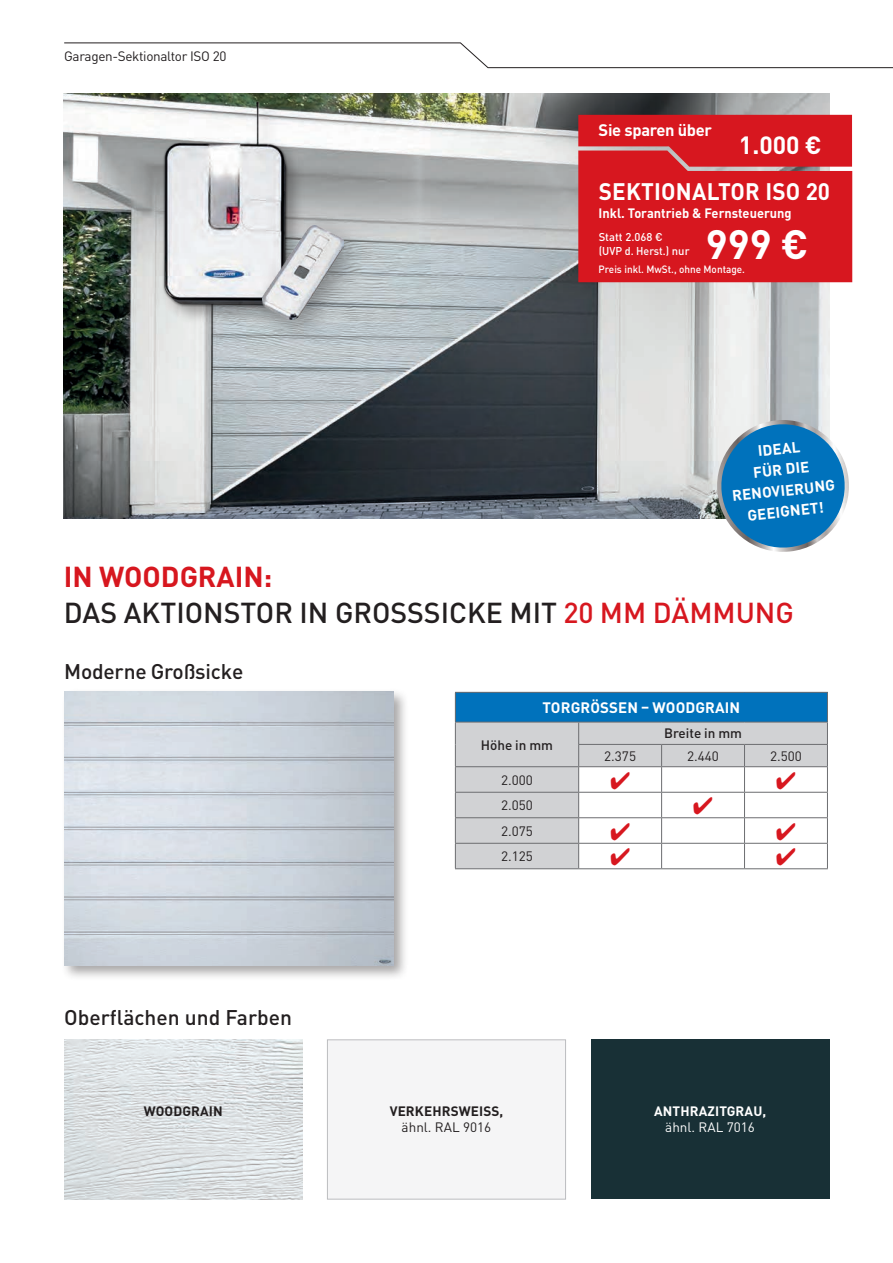
<style>
.page{position:relative;width:893px;height:1263px;background:#fff}
.page>*{position:absolute;margin:0;border:0;box-sizing:border-box;transform-origin:0 0}
.t1{font:700 40.5px "DIN Pro";color:#fff}
.t2{font:500 28.5px/36px "DIN Pro";color:#231f20}
.t3{font:700 24.75px "DIN Pro";color:#fff}
.t4{font:700 23.7px "DIN Pro";letter-spacing:.01em;color:#fff;scale:.95 1}
.t5{font:500 21px "DIN Pro";color:#231f20}
.t6{font:700 16.5px "DIN Pro";letter-spacing:-.02em;color:#fff}
.t7{font:700 15px/21px "DIN Pro";letter-spacing:.01em;color:#fff;text-align:center}
.t8{font:13.5px "DIN Pro";color:#231f20}
.t9{font:700 13.5px "DIN Pro";color:#fff;scale:.95 1}
.t10{font:13.5px "DIN Pro";letter-spacing:-.025em;color:#231f20}
.t11{font:700 13.5px "DIN Pro";letter-spacing:.01em;color:#231f20}
.t12{font:500 13.5px "DIN Pro";color:#231f20}
.t13{font:700 13.5px "DIN Pro";color:#fff}
.t14{font:13.5px "DIN Pro";color:#fff}
.t15{font:500 11.25px/13.5px "DIN Pro";color:#fff}
.t16{font:500 10.5px "DIN Pro";color:#fff;scale:.95 1}
.s1{font-weight:700;color:#d7171f}
.s2{color:#d7171f}
</style>
<div class="page">
<svg style="left:64px;top:42px;width:829px;height:26px"></svg>
<img style="left:64px;top:94px;width:765px;height:425px">
<div style="left:61px;top:688px;width:348px;height:293px;background:#231f20;opacity:.4"></div>
<img style="left:64px;top:692px;width:329px;height:274px">
<div style="left:455px;top:692px;width:372px;height:30px;background:#0072bc"></div>
<svg style="left:456px;top:723px;width:371px;height:145px;fill:#d1d2d4"></svg>
<hr style="left:455px;top:692px;width:124px;height:1px;background:#6c6d70">
<hr style="left:579px;top:692px;width:83px;height:1px;background:#6c6d70">
<hr style="left:662px;top:692px;width:82px;height:1px;background:#6c6d70">
<hr style="left:744px;top:692px;width:84px;height:1px;background:#6c6d70">
<hr style="left:455px;top:722px;width:124px;height:1px;background:#6c6d70">
<hr style="left:579px;top:722px;width:83px;height:1px;background:#6c6d70">
<hr style="left:662px;top:722px;width:82px;height:1px;background:#6c6d70">
<hr style="left:744px;top:722px;width:84px;height:1px;background:#6c6d70">
<hr style="left:578px;top:744px;width:84px;height:1px;background:#6c6d70">
<hr style="left:662px;top:744px;width:82px;height:1px;background:#6c6d70">
<hr style="left:744px;top:744px;width:84px;height:1px;background:#6c6d70">
<hr style="left:455px;top:766px;width:124px;height:1px;background:#6c6d70">
<hr style="left:579px;top:766px;width:83px;height:1px;background:#6c6d70">
<hr style="left:662px;top:766px;width:82px;height:1px;background:#6c6d70">
<hr style="left:744px;top:766px;width:84px;height:1px;background:#6c6d70">
<hr style="left:455px;top:792px;width:124px;height:1px;background:#6c6d70">
<hr style="left:579px;top:792px;width:83px;height:1px;background:#6c6d70">
<hr style="left:662px;top:792px;width:82px;height:1px;background:#6c6d70">
<hr style="left:744px;top:792px;width:84px;height:1px;background:#6c6d70">
<hr style="left:455px;top:817px;width:124px;height:1px;background:#6c6d70">
<hr style="left:579px;top:817px;width:83px;height:1px;background:#6c6d70">
<hr style="left:662px;top:817px;width:82px;height:1px;background:#6c6d70">
<hr style="left:744px;top:817px;width:84px;height:1px;background:#6c6d70">
<hr style="left:455px;top:843px;width:124px;height:1px;background:#6c6d70">
<svg style="left:455px;top:693px;width:1px;height:175px"></svg>
<hr style="left:579px;top:843px;width:83px;height:1px;background:#6c6d70">
<svg style="left:578px;top:722px;width:1px;height:146px"></svg>
<hr style="left:662px;top:843px;width:82px;height:1px;background:#6c6d70">
<svg style="left:661px;top:745px;width:1px;height:123px"></svg>
<hr style="left:744px;top:843px;width:84px;height:1px;background:#6c6d70">
<svg style="left:744px;top:745px;width:1px;height:123px"></svg>
<svg style="left:827px;top:693px;width:1px;height:175px"></svg>
<hr style="left:455px;top:868px;width:124px;height:1px;background:#6c6d70">
<hr style="left:579px;top:868px;width:83px;height:1px;background:#6c6d70">
<hr style="left:662px;top:868px;width:82px;height:1px;background:#6c6d70">
<hr style="left:744px;top:868px;width:84px;height:1px;background:#6c6d70">
<img style="left:129px;top:94px;width:197px;height:245px">
<div style="left:249px;top:212px;width:122px;height:135px;background:#231f20;opacity:.4"></div>
<img style="left:263px;top:226px;width:80px;height:93px">
<img style="left:64px;top:1040px;width:238px;height:159px">
<div style="left:591px;top:1040px;width:238px;height:159px;background:#183036"></div>
<div style="left:327px;top:1039px;width:239px;height:160px;background:#f5f5f6;border:1px solid #bcbdc0"></div>
<div style="left:578px;top:115px;width:274px;height:167px;background:#d7171f"></div>
<svg style="left:716px;top:419px;width:133px;height:133px"></svg>
<svg style="left:611px;top:771px;width:18px;height:18px"></svg>
<svg style="left:777px;top:771px;width:18px;height:18px"></svg>
<svg style="left:694px;top:797px;width:18px;height:17px"></svg>
<svg style="left:611px;top:822px;width:18px;height:18px"></svg>
<svg style="left:777px;top:822px;width:18px;height:18px"></svg>
<svg style="left:611px;top:848px;width:18px;height:17px"></svg>
<svg style="left:777px;top:848px;width:18px;height:17px"></svg>
<p class="t10" style="left:64px;top:47px;width:164px">Garagen-Sektionaltor ISO 20</p>
<p class="t6" style="left:599px;top:119px;width:115px">Sie sparen über</p>
<p class="t3" style="left:739px;top:128px;width:84px">1.000 €</p>
<p class="t4" style="left:599px;top:175px;width:245px">SEKTIONALTOR ISO 20</p>
<p class="t9" style="left:599px;top:204px;width:205px">Inkl. Torantrieb &amp; Fernsteuerung</p>
<h1 class="t1" style="left:706px;top:216px;width:104px">999 €</h1>
<p class="t15" style="left:599px;top:230px;width:92px">Statt 2.068 €<br>(UVP d. Herst.) nur</p>
<p class="t16" style="left:599px;top:262px;width:156px">Preis inkl. MwSt., ohne Montage.</p>
<p class="t7" style="left:727px;top:443px;width:104px;rotate:-6deg">IDEAL<br>FÜR DIE<br>RENOVIERUNG<br>GEEIGNET!</p>
<p class="t2" style="left:64px;top:558px;width:732px"><span class="s1">IN WOODGRAIN:<br></span>DAS AKTIONSTOR IN GROSSSICKE MIT <span class="s2">20 MM DÄMMUNG</span></p>
<p class="t5" style="left:64px;top:657px;width:181px">Moderne Großsicke</p>
<p class="t5" style="left:64px;top:1003px;width:229px">Oberflächen und Farben</p>
<p class="t7" style="left:542px;top:696px;width:199px">TORGRÖSSEN – WOODGRAIN</p>
<p class="t12" style="left:481px;top:735px;width:74px">Höhe in mm</p>
<p class="t12" style="left:664px;top:724px;width:79px">Breite in mm</p>
<p class="t8" style="left:604px;top:747px;width:33px">2.375</p>
<p class="t8" style="left:687px;top:747px;width:33px">2.440</p>
<p class="t8" style="left:770px;top:747px;width:33px">2.500</p>
<p class="t8" style="left:501px;top:770px;width:33px">2.000</p>
<p class="t8" style="left:501px;top:796px;width:33px">2.050</p>
<p class="t8" style="left:501px;top:822px;width:33px">2.075</p>
<p class="t8" style="left:501px;top:847px;width:33px">2.125</p>
<p class="t11" style="left:144px;top:1101px;width:80px">WOODGRAIN</p>
<p class="t13" style="left:654px;top:1101px;width:114px">ANTHRAZITGRAU,</p>
<p class="t14" style="left:665px;top:1118px;width:91px">ähnl. RAL 7016</p>
<p class="t11" style="left:390px;top:1101px;width:115px">VERKEHRSWEISS,</p>
<p class="t8" style="left:402px;top:1118px;width:91px">ähnl. RAL 9016</p>
</div>
